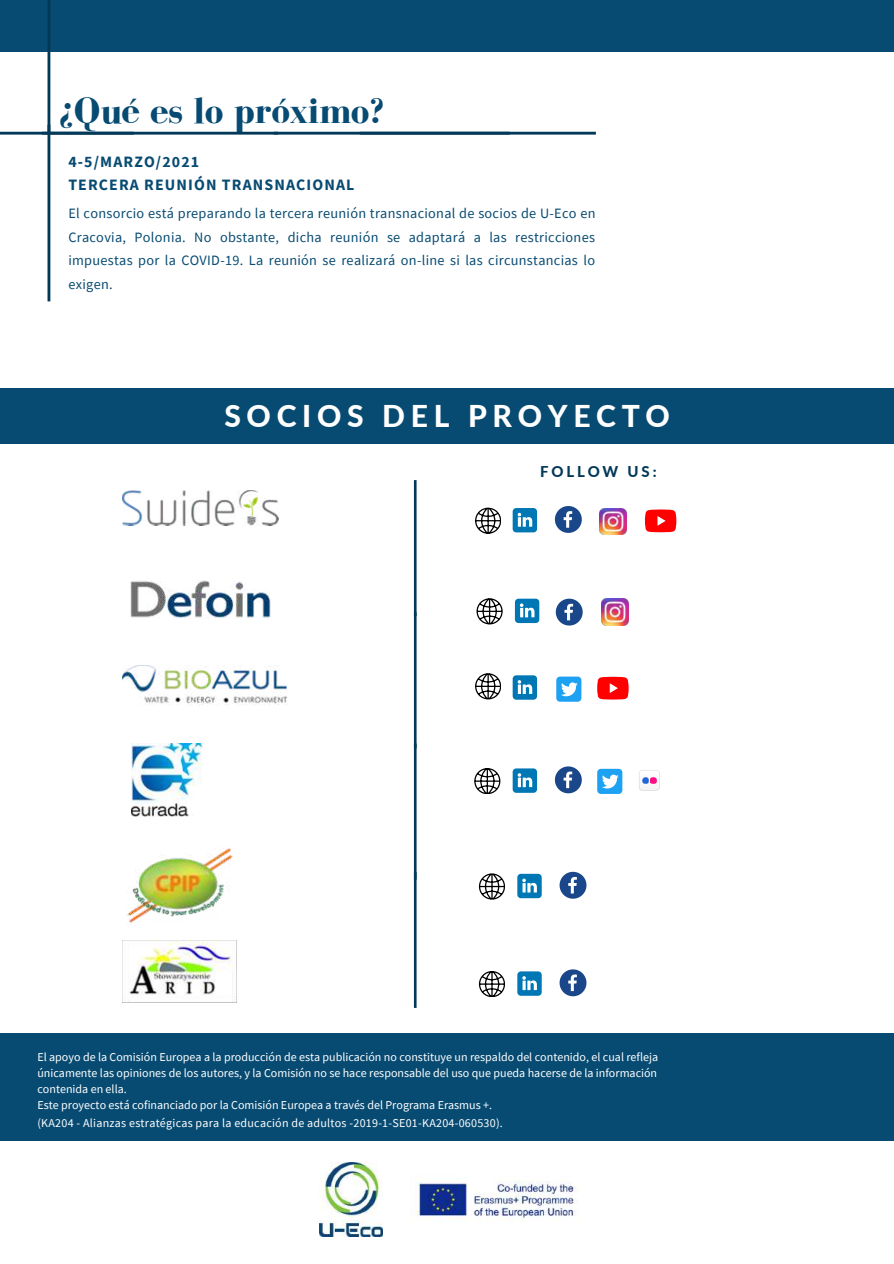
<style>
.page{position:relative;width:894px;height:1264px;background:#fff}
.page>*{position:absolute;margin:0;border:0;box-sizing:border-box;transform-origin:0 0}
.t1{font:700 37.5px "Bodoni FLF";color:#084b72}
.t2{font:800 30px "Lato";letter-spacing:.19em;color:#fff}
.t3{font:700 15.9px/22.6px "Source Sans Pro";letter-spacing:.07em;color:#084b72}
.t4{font:800 15px "Lato";letter-spacing:.19em;color:#033958}
.t5{font:14.25px/23.7px "Source Sans Pro";letter-spacing:.02em;color:#084b72;text-align:justify}
.t6{font:12px/16px "Source Sans Pro";color:#fff}
.t7{font:12px "Source Sans Pro";letter-spacing:.02em;color:#fff}
</style>
<div class="page">
<div style="left:0;top:0;width:893px;height:51px;background:#084b72"></div>
<div style="left:0;top:388px;width:893px;height:55px;background:#084b72"></div>
<img style="left:123px;top:490px;width:155px;height:35px">
<img style="left:126px;top:848px;width:107px;height:76px">
<img style="left:123px;top:666px;width:165px;height:40px">
<img style="left:130px;top:580px;width:141px;height:38px">
<img style="left:131px;top:743px;width:72px;height:73px">
<img style="left:123px;top:940px;width:113px;height:62px">
<svg style="left:554px;top:506px;width:27px;height:27px"></svg>
<img style="left:599px;top:508px;width:27px;height:27px">
<svg style="left:512px;top:508px;width:25px;height:24px"></svg>
<svg style="left:645px;top:509px;width:31px;height:23px"></svg>
<svg style="left:475px;top:507px;width:26px;height:26px"></svg>
<svg style="left:555px;top:598px;width:27px;height:27px"></svg>
<img style="left:601px;top:598px;width:27px;height:27px">
<svg style="left:514px;top:598px;width:25px;height:25px"></svg>
<svg style="left:476px;top:598px;width:26px;height:26px"></svg>
<svg style="left:512px;top:675px;width:25px;height:24px"></svg>
<svg style="left:597px;top:676px;width:31px;height:23px"></svg>
<svg style="left:475px;top:673px;width:26px;height:26px"></svg>
<svg style="left:556px;top:676px;width:25px;height:25px"></svg>
<svg style="left:554px;top:766px;width:27px;height:27px"></svg>
<svg style="left:512px;top:768px;width:25px;height:24px"></svg>
<svg style="left:474px;top:768px;width:26px;height:26px"></svg>
<svg style="left:597px;top:768px;width:24px;height:25px"></svg>
<svg style="left:639px;top:770px;width:20px;height:20px"></svg>
<svg style="left:559px;top:871px;width:27px;height:27px"></svg>
<svg style="left:517px;top:873px;width:24px;height:25px"></svg>
<svg style="left:478px;top:873px;width:26px;height:26px"></svg>
<svg style="left:559px;top:969px;width:27px;height:27px"></svg>
<svg style="left:517px;top:971px;width:24px;height:24px"></svg>
<svg style="left:478px;top:971px;width:26px;height:25px"></svg>
<div style="left:0;top:1033px;width:893px;height:107px;background:#084b72"></div>
<svg style="left:414px;top:480px;width:2px;height:527px"></svg>
<svg style="left:0;top:0;width:595px;height:301px"></svg>
<img style="left:319px;top:1162px;width:63px;height:74px">
<img style="left:410px;top:1179px;width:168px;height:43px">
<h1 class="t1" style="left:59px;top:90px;width:327px">¿Qué es lo próximo?</h1>
<h3 class="t3" style="left:68px;top:150px;width:287px">4-5/MARZO/2021<br>TERCERA REUNIÓN TRANSNACIONAL</h3>
<p class="t5" style="left:68px;top:201px;width:528px">El consorcio está preparando la tercera reunión transnacional de socios de U-Eco en Cracovia, Polonia. No obstante, dicha reunión se adaptará a las restricciones impuestas por la COVID-19. La reunión se realizará on-line si las circunstancias lo exigen.</p>
<h2 class="t2" style="left:224px;top:397px;width:447px">SOCIOS DEL PROYECTO</h2>
<p class="t4" style="left:540px;top:462px;width:118px">FOLLOW US:</p>
<p class="t6" style="left:37px;top:1048px;width:622px">El apoyo de la Comisión Europea a la producción de esta publicación no constituye un respaldo del contenido, el cual refleja únicamente las opiniones de los autores, y la Comisión no se hace responsable del uso que pueda hacerse de la información contenida en ella.<br>Este proyecto está cofinanciado por la Comisión Europea a través del Programa Erasmus +.</p>
<p class="t7" style="left:37px;top:1114px;width:467px">(KA204 - Alianzas estratégicas para la educación de adultos -2019-1-SE01-KA204-060530).</p>
</div>
